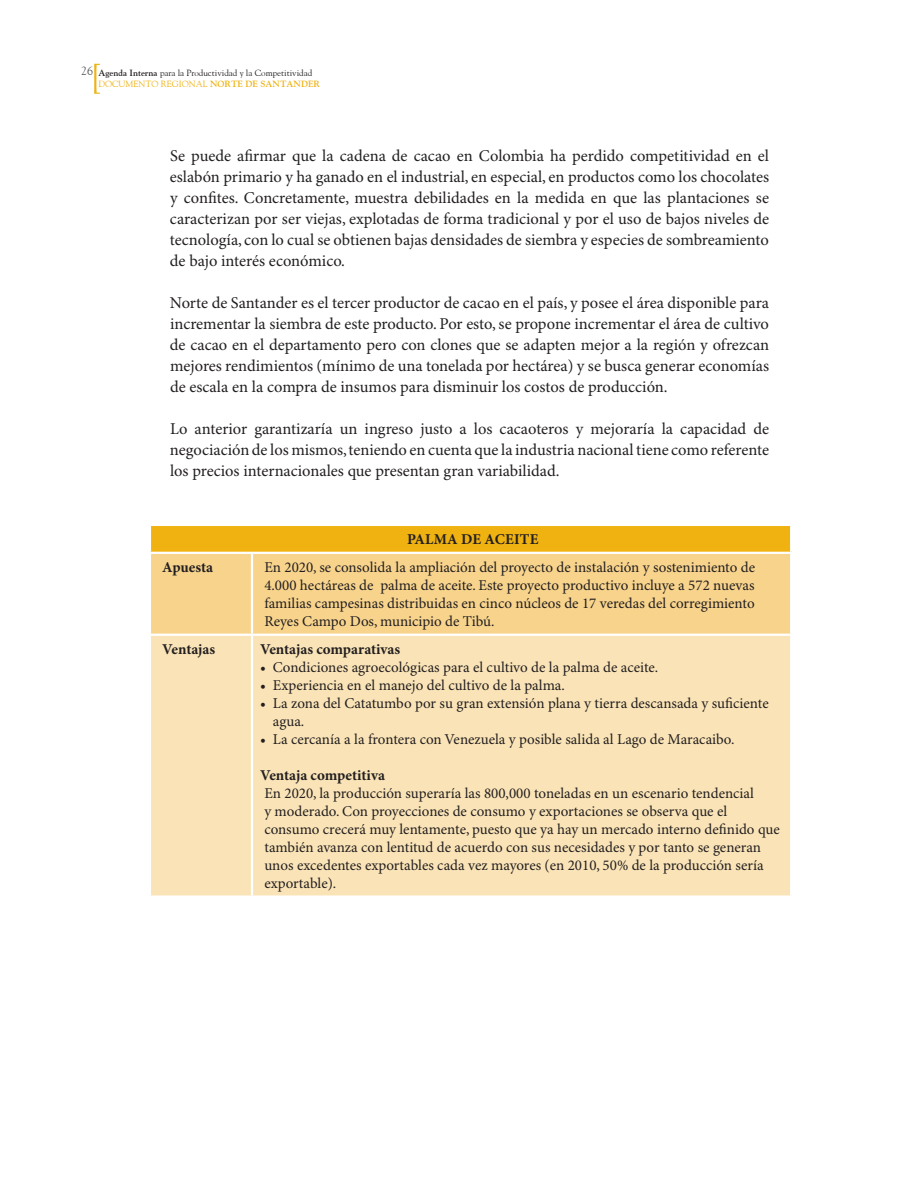
<style>
.page{position:relative;width:918px;height:1188px;background:#fff}
.page>*{position:absolute;margin:0;border:0;box-sizing:border-box;transform-origin:0 0}
.t1{font:16.5px/21px "Minion Pro";color:#231f20;text-align:justify}
.t2{font:15px/18px "Minion Pro";color:#231f20}
.t3{font:700 15px "Minion Pro";letter-spacing:-.005em;color:#231f20}
.t4{font:9px/10.8px "Goudy";color:#231f20}
.t5{font:700 9px "Goudy";color:#efb211}
.s1{font-weight:700}
.s2{color:#efb211}
.s3{font-weight:700;color:#efb211}
</style>
<div class="page">
<svg style="left:94px;top:64px;width:6px;height:30px"></svg>
<div style="left:150px;top:525px;width:641px;height:28px;background:#efb211"></div>
<div style="left:151px;top:554px;width:639px;height:80px;background:#f7d38c"></div>
<div style="left:151px;top:636px;width:639px;height:260px;background:#fae4b7"></div>
<hr style="left:149px;top:552px;width:103px;height:2px;background:#fff">
<hr style="left:252px;top:552px;width:540px;height:2px;background:#fff">
<hr style="left:251px;top:554px;width:2px;height:80px;background:#fff">
<hr style="left:251px;top:636px;width:2px;height:260px;background:#fff">
<hr style="left:149px;top:524px;width:103px;height:2px;background:#fff">
<hr style="left:149px;top:526px;width:2px;height:26px;background:#fff">
<hr style="left:252px;top:524px;width:540px;height:2px;background:#fff">
<hr style="left:790px;top:526px;width:2px;height:26px;background:#fff">
<p class="t4" style="left:99px;top:67px;width:215px;text-indent:-17px"><sup>26</sup> <span class="s1">AGENDA INTERNA</span> para la Productividad y la Competitividad<br><span class="s2">Documento Regional</span> <span class="s3">NORTE</span></p>
<p class="t5" style="left:246px;top:78px;width:70px">DE SANTANDER</p>
<p class="t1" style="left:170px;top:146px;width:601px">Se puede afirmar que la cadena de cacao en Colombia ha perdido competitividad en el eslabón primario y ha ganado en el industrial, en especial, en productos como los chocolates y confites. Concretamente, muestra debilidades en la medida en que las plantaciones se caracterizan por ser viejas, explotadas de forma tradicional y por el uso de bajos niveles de tecnología, con lo cual se obtienen bajas densidades de siembra y especies de sombreamiento de bajo interés económico.</p>
<p class="t1" style="left:170px;top:293px;width:601px">Norte de Santander es el tercer productor de cacao en el país, y posee el área disponible para incrementar la siembra de este producto. Por esto, se propone incrementar el área de cultivo de cacao en el departamento pero con clones que se adapten mejor a la región y ofrezcan mejores rendimientos (mínimo de una tonelada por hectárea) y se busca generar economías de escala en la compra de insumos para disminuir los costos de producción.</p>
<p class="t1" style="left:170px;top:419px;width:601px">Lo anterior garantizaría un ingreso justo a los cacaoteros y mejoraría la capacidad de negociación de los mismos,teniendo en cuenta que la industria nacional tiene como referente los precios internacionales que presentan gran variabilidad.</p>
<p class="t3" style="left:407px;top:531px;width:88px">Palma de aceite</p>
<p class="t3" style="left:162px;top:558px;width:52px">Apuesta</p>
<p class="t2" style="left:264px;top:559px;width:492px;text-align:justify">En 2020, se consolida la ampliación del proyecto de instalación y sostenimiento de 4.000 hectáreas de palma de aceite. Este proyecto productivo incluye a 572 nuevas familias campesinas distribuidas en cinco núcleos de 17 veredas del corregimiento Reyes Campo Dos, municipio de Tibú.</p>
<p class="t3" style="left:162px;top:640px;width:54px">Ventajas</p>
<p class="t3" style="left:260px;top:640px;width:142px">Ventajas comparativas</p>
<p class="t2" style="left:260px;top:659px;width:400px">• Condiciones agroecológicas para el cultivo de la palma de aceite.</p>
<p class="t2" style="left:260px;top:677px;width:306px">• Experiencia en el manejo del cultivo de la palma.</p>
<p class="t2" style="left:273px;top:695px;width:497px;text-indent:-13px">• La zona del Catatumbo por su gran extensión plana y tierra descansada y suficiente agua.</p>
<p class="t2" style="left:260px;top:731px;width:476px">• La cercanía a la frontera con Venezuela y posible salida al Lago de Maracaibo.</p>
<p class="t3" style="left:260px;top:766px;width:126px">Ventaja competitiva</p>
<p class="t2" style="left:264px;top:785px;width:517px">En 2020, la producción superaría las 800,000 toneladas en un escenario tendencial<br>y moderado. Con proyecciones de consumo y exportaciones se observa que el consumo crecerá muy lentamente, puesto que ya hay un mercado interno definido que también avanza con lentitud de acuerdo con sus necesidades y por tanto se generan unos excedentes exportables cada vez mayores (en 2010, 50% de la producción sería exportable).</p>
</div>
